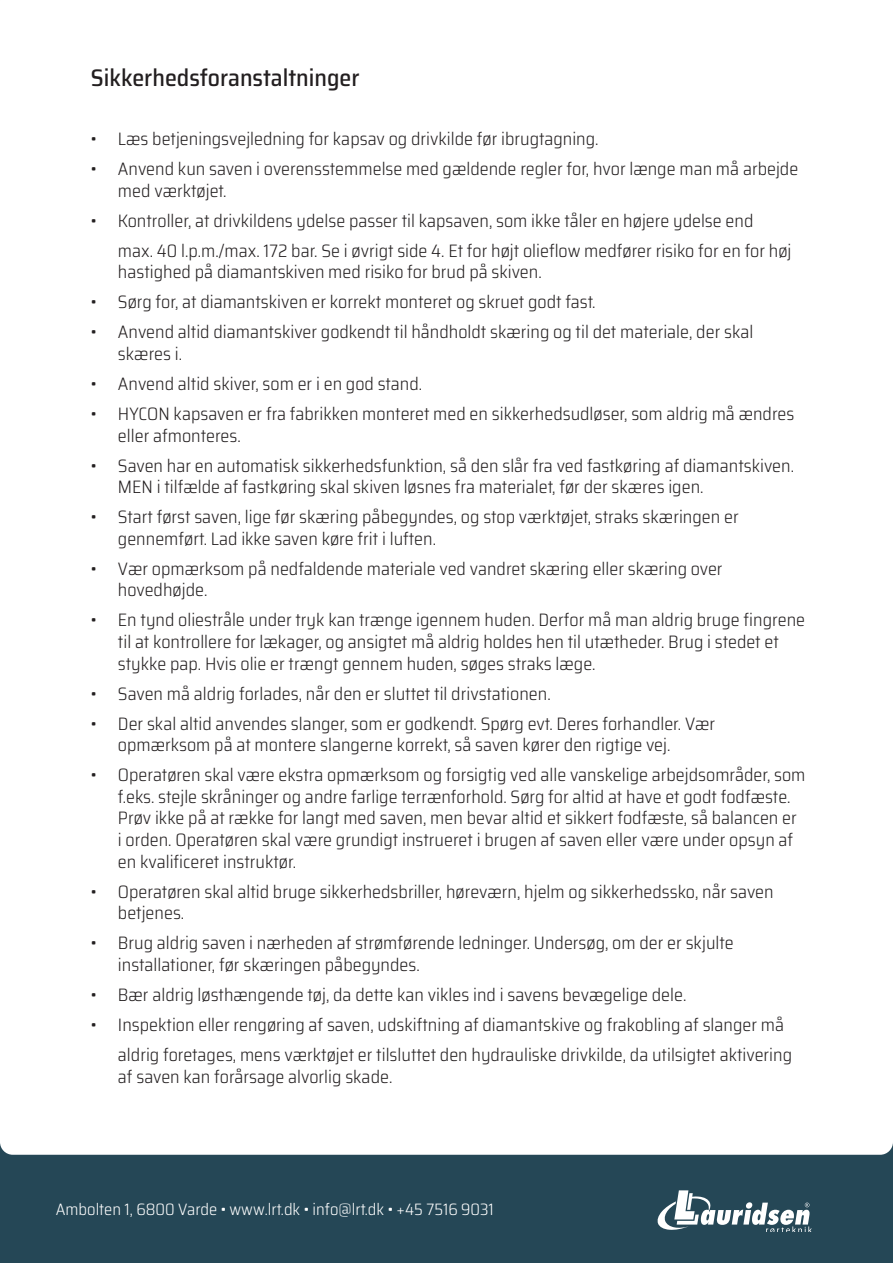
<style>
.page{position:relative;width:893px;height:1263px;background:#254756}
.page>*{position:absolute;margin:0;border:0;box-sizing:border-box;transform-origin:0 0}
.t1{font:500 semi-condensed 24px "Saira";color:#231f20}
.t2{font:300 semi-condensed 18px/21.6px "Saira";color:#231f20}
.t3{font:300 semi-condensed 16.5px "Saira";color:#fff}
</style>
<div class="page">
<div style="left:0;top:0;width:893px;height:1155px;background:#fff"></div>
<svg style="left:658px;top:1190px;width:154px;height:42px"></svg>
<p class="t1" style="left:91px;top:59px;width:270px">Sikkerhedsforanstaltninger</p>
<p class="t2" style="left:91px;top:128px;width:509px">• Læs betjeningsvejledning for kapsav og drivkilde før ibrugtagning.</p>
<p class="t2" style="left:118px;top:158px;width:682px;text-indent:-27px">• Anvend kun saven i overensstemmelse med gældende regler for, hvor længe man må arbejde med værktøjet.</p>
<p class="t2" style="left:118px;top:205px;width:675px;line-height:30px;text-indent:-27px">• Kontroller, at drivkildens ydelse passer til kapsaven, som ikke tåler en højere ydelse end max. 40 l.p.m./max. 172 bar. Se i øvrigt side 4. Et for højt olieflow medfører risiko for en for høj</p>
<p class="t2" style="left:118px;top:261px;width:425px">hastighed på diamantskiven med risiko for brud på skiven.</p>
<p class="t2" style="left:91px;top:291px;width:506px">• Sørg for, at diamantskiven er korrekt monteret og skruet godt fast.</p>
<p class="t2" style="left:118px;top:321px;width:637px;text-indent:-27px">• Anvend altid diamantskiver godkendt til håndholdt skæring og til det materiale, der skal skæres i.</p>
<p class="t2" style="left:91px;top:372px;width:333px">• Anvend altid skiver, som er i en god stand.</p>
<p class="t2" style="left:118px;top:402px;width:678px;text-indent:-27px">• HYCON kapsaven er fra fabrikken monteret med en sikkerhedsudløser, som aldrig må ændres eller afmonteres.</p>
<p class="t2" style="left:118px;top:454px;width:678px;text-indent:-27px">• Saven har en automatisk sikkerhedsfunktion, så den slår fra ved fastkøring af diamantskiven.<br>MEN i tilfælde af fastkøring skal skiven løsnes fra materialet, før der skæres igen.</p>
<p class="t2" style="left:118px;top:506px;width:622px;text-indent:-27px">• Start først saven, lige før skæring påbegyndes, og stop værktøjet, straks skæringen er gennemført. Lad ikke saven køre frit i luften.</p>
<p class="t2" style="left:118px;top:557px;width:606px;text-indent:-27px">• Vær opmærksom på nedfaldende materiale ved vandret skæring eller skæring over hovedhøjde.</p>
<p class="t2" style="left:118px;top:609px;width:689px;text-indent:-27px">• En tynd oliestråle under tryk kan trænge igennem huden. Derfor må man aldrig bruge fingrene til at kontrollere for lækager, og ansigtet må aldrig holdes hen til utætheder. Brug i stedet et stykke pap. Hvis olie er trængt gennem huden, søges straks læge.</p>
<p class="t2" style="left:91px;top:682px;width:461px">• Saven må aldrig forlades, når den er sluttet til drivstationen.</p>
<p class="t2" style="left:118px;top:712px;width:599px;text-indent:-27px">• Der skal altid anvendes slanger, som er godkendt. Spørg evt. Deres forhandler. Vær opmærksom på at montere slangerne korrekt, så saven kører den rigtige vej.</p>
<p class="t2" style="left:118px;top:764px;width:689px;text-indent:-27px">• Operatøren skal være ekstra opmærksom og forsigtig ved alle vanskelige arbejdsområder, som f.eks. stejle skråninger og andre farlige terrænforhold. Sørg for altid at have et godt fodfæste.<br>Prøv ikke på at række for langt med saven, men bevar altid et sikkert fodfæste, så balancen er<br>i orden. Operatøren skal være grundigt instrueret i brugen af saven eller være under opsyn af en kvalificeret instruktør.</p>
<p class="t2" style="left:118px;top:880px;width:657px;text-indent:-27px">• Operatøren skal altid bruge sikkerhedsbriller, høreværn, hjelm og sikkerhedssko, når saven betjenes.</p>
<p class="t2" style="left:118px;top:932px;width:617px;text-indent:-27px">• Brug aldrig saven i nærheden af strømførende ledninger. Undersøg, om der er skjulte installationer, før skæringen påbegyndes.</p>
<p class="t2" style="left:91px;top:983px;width:597px">• Bær aldrig løsthængende tøj, da dette kan vikles ind i savens bevægelige dele.</p>
<p class="t2" style="left:118px;top:1009px;width:676px;line-height:30px;text-indent:-27px">• Inspektion eller rengøring af saven, udskiftning af diamantskive og frakobling af slanger må aldrig foretages, mens værktøjet er tilsluttet den hydrauliske drivkilde, da utilsigtet aktivering</p>
<p class="t2" style="left:118px;top:1065px;width:276px">af saven kan forårsage alvorlig skade.</p>
<p class="t3" style="left:56px;top:1197px;width:439px">Ambolten 1, 6800 Varde • www.lrt.dk • info@lrt.dk • +45 7516 9031</p>
</div>
